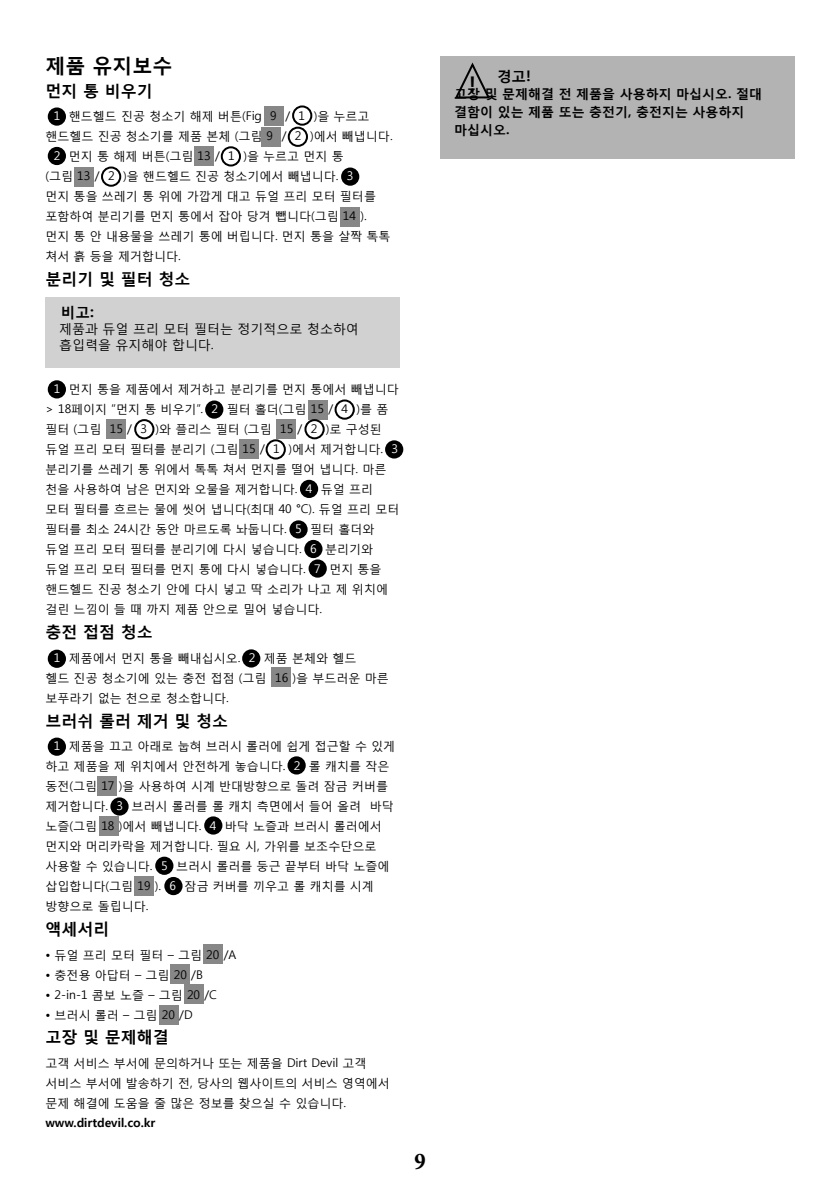
<style>
.page{position:relative;width:840px;height:1191px;background:#fff}
.page>*{position:absolute;margin:0;border:0;box-sizing:border-box;transform-origin:0 0}
.t1{font:700 condensed 24px "Minion Pro";color:#000}
.t2{font:700 condensed 23px "Myriad Pro";color:#000;scale:.87 1}
.t3{font:700 20px "Malgun Gothic";color:#000}
.t4{font:700 16px "Malgun Gothic";color:#000}
.t5{font:700 14.6px "Malgun Gothic";color:#000}
.t6{font:700 13px/17.8px "Malgun Gothic";color:#000}
.t7{font:13px/15.6px "Malgun Gothic";color:#000}
.t8{font:12px/20px "Malgun Gothic";color:#000}
.t9{font:700 12px "Malgun Gothic";color:#000}
.s1{color:#fff}
</style>
<div class="page">
<div style="left:48px;top:107px;width:18px;height:19px;background:#000;border-radius:50%"></div>
<div style="left:48px;top:380px;width:18px;height:18px;background:#000;border-radius:50%"></div>
<div style="left:48px;top:147px;width:18px;height:18px;background:#000;border-radius:50%"></div>
<div style="left:205px;top:400px;width:18px;height:19px;background:#000;border-radius:50%"></div>
<div style="left:341px;top:167px;width:18px;height:19px;background:#000;border-radius:50%"></div>
<div style="left:385px;top:440px;width:18px;height:18px;background:#000;border-radius:50%"></div>
<div style="left:300px;top:480px;width:18px;height:18px;background:#000;border-radius:50%"></div>
<div style="left:289px;top:520px;width:18px;height:18px;background:#000;border-radius:50%"></div>
<div style="left:304px;top:540px;width:18px;height:18px;background:#000;border-radius:50%"></div>
<div style="left:48px;top:649px;width:18px;height:19px;background:#000;border-radius:50%"></div>
<div style="left:48px;top:737px;width:18px;height:19px;background:#000;border-radius:50%"></div>
<div style="left:308px;top:559px;width:18px;height:18px;background:#000;border-radius:50%"></div>
<div style="left:242px;top:649px;width:18px;height:18px;background:#000;border-radius:50%"></div>
<div style="left:287px;top:756px;width:18px;height:18px;background:#000;border-radius:50%"></div>
<div style="left:110px;top:797px;width:18px;height:18px;background:#000;border-radius:50%"></div>
<div style="left:204px;top:816px;width:18px;height:18px;background:#000;border-radius:50%"></div>
<div style="left:155px;top:856px;width:18px;height:19px;background:#000;border-radius:50%"></div>
<div style="left:164px;top:877px;width:18px;height:18px;background:#000;border-radius:50%"></div>
<div style="left:75px;top:167px;width:19px;height:19px;background:#878787"></div>
<div style="left:239px;top:440px;width:19px;height:19px;background:#878787"></div>
<div style="left:261px;top:127px;width:19px;height:19px;background:#878787"></div>
<div style="left:308px;top:400px;width:19px;height:19px;background:#878787"></div>
<div style="left:264px;top:106px;width:19px;height:19px;background:#878787"></div>
<div style="left:194px;top:147px;width:20px;height:19px;background:#878787"></div>
<div style="left:107px;top:420px;width:19px;height:19px;background:#878787"></div>
<div style="left:271px;top:667px;width:20px;height:19px;background:#878787"></div>
<div style="left:98px;top:776px;width:19px;height:19px;background:#878787"></div>
<div style="left:99px;top:816px;width:19px;height:19px;background:#878787"></div>
<div style="left:135px;top:876px;width:19px;height:19px;background:#878787"></div>
<div style="left:203px;top:944px;width:19px;height:19px;background:#878787"></div>
<div style="left:171px;top:964px;width:19px;height:19px;background:#878787"></div>
<div style="left:184px;top:984px;width:19px;height:20px;background:#878787"></div>
<div style="left:159px;top:1005px;width:19px;height:19px;background:#878787"></div>
<div style="left:277px;top:420px;width:19px;height:19px;background:#878787"></div>
<div style="left:340px;top:207px;width:19px;height:19px;background:#878787"></div>
<div style="left:440px;top:57px;width:354px;height:102px;background:#b3b3b3"></div>
<svg style="left:455px;top:62px;width:35px;height:37px"></svg>
<div style="left:45px;top:297px;width:354px;height:70px;background:#d1d1d1"></div>
<div style="left:101px;top:166px;width:20px;height:21px;border:2px solid #000;border-radius:50%"></div>
<div style="left:265px;top:439px;width:21px;height:20px;border:2px solid #000;border-radius:50%"></div>
<div style="left:287px;top:127px;width:21px;height:20px;border:2px solid #000;border-radius:50%"></div>
<div style="left:334px;top:399px;width:20px;height:21px;border:2px solid #000;border-radius:50%"></div>
<div style="left:292px;top:105px;width:20px;height:21px;border:2px solid #000;border-radius:50%"></div>
<div style="left:221px;top:146px;width:20px;height:20px;border:2px solid #000;border-radius:50%"></div>
<div style="left:134px;top:419px;width:20px;height:20px;border:2px solid #000;border-radius:50%"></div>
<div style="left:304px;top:419px;width:20px;height:20px;border:2px solid #000;border-radius:50%"></div>
<h3 class="t3" style="left:45px;top:53px;width:129px">제품 유지보수</h3>
<h3 class="t4" style="left:45px;top:80px;width:109px">먼지 통 비우기</h3>
<p class="t8" style="left:54px;top:106px;width:317px"><span class="s1">1</span> 핸드헬드 진공 청소기 해제 버튼(Fig 9 / 1 )을 누르고</p>
<p class="t8" style="left:45px;top:126px;width:348px">핸드헬드 진공 청소기를 제품 본체 (그림 9 / 2 )에서 빼냅니다.</p>
<p class="t8" style="left:54px;top:146px;width:291px"><span class="s1">2</span> 먼지 통 해제 버튼(그림 13 / 1 )을 누르고 먼지 통</p>
<p class="t8" style="left:45px;top:166px;width:309px">(그림 13 / 2 )을 핸드헬드 진공 청소기에서 빼냅니다. <span class="s1">3</span></p>
<p class="t8" style="left:45px;top:186px;width:332px">먼지 통을 쓰레기 통 위에 가깝게 대고 듀얼 프리 모터 필터를</p>
<p class="t8" style="left:45px;top:206px;width:337px">포함하여 분리기를 먼지 통에서 잡아 당겨 뺍니다(그림 14 ). <span class="s1">4</span></p>
<p class="t8" style="left:45px;top:226px;width:346px">먼지 통 안 내용물을 쓰레기 통에 버립니다. 먼지 통을 살짝 톡톡</p>
<p class="t8" style="left:45px;top:246px;width:137px">쳐서 흙 등을 제거합니다.</p>
<h3 class="t4" style="left:45px;top:269px;width:146px">분리기 및 필터 청소</h3>
<p class="t5" style="left:61px;top:303px;width:34px">비고:</p>
<p class="t7" style="left:59px;top:321px;width:301px">제품과 듀얼 프리 모터 필터는 정기적으로 청소하여 흡입력을 유지해야 합니다.</p>
<p class="t8" style="left:45px;top:379px;width:355px;text-indent:8px"><span class="s1">1</span> 먼지 통을 제품에서 제거하고 분리기를 먼지 통에서 빼냅니다 &gt; 18페이지 “먼지 통 비우기”. <span class="s1">2</span> 필터 홀더(그림 15 / 4 )를 폼 필터 (그림 15 / 3 )와 플리스 필터 (그림 15 / 2 )로 구성된 듀얼 프리 모터 필터를 분리기 (그림 15 / 1 )에서 제거합니다. <span class="s1">3 </span>분리기를 쓰레기 통 위에서 톡톡 쳐서 먼지를 떨어 냅니다. 마른 천을 사용하여 남은 먼지와 오물을 제거합니다. <span class="s1">4</span> 듀얼 프리 모터 필터를 흐르는 물에 씻어 냅니다(최대 40 °C). 듀얼 프리 모터 필터를 최소 24시간 동안 마르도록 놔둡니다. <span class="s1">5</span> 필터 홀더와 듀얼 프리 모터 필터를 분리기에 다시 넣습니다. <span class="s1">6</span> 분리기와 듀얼 프리 모터 필터를 먼지 통에 다시 넣습니다. <span class="s1">7</span> 먼지 통을 핸드헬드 진공 청소기 안에 다시 넣고 딱 소리가 나고 제 위치에 걸린 느낌이 들 때 까지 제품 안으로 밀어 넣습니다.</p>
<h3 class="t4" style="left:45px;top:622px;width:109px">충전 접점 청소</h3>
<p class="t8" style="left:45px;top:647px;width:345px;text-indent:8px"><span class="s1">1</span> 제품에서 먼지 통을 빼내십시오. <span class="s1">2</span> 제품 본체와 헬드<br>헬드 진공 청소기에 있는 충전 접점 (그림 16 )을 부드러운 마른 보푸라기 없는 천으로 청소합니다.</p>
<h3 class="t4" style="left:45px;top:710px;width:184px">브러쉬 롤러 제거 및 청소</h3>
<p class="t8" style="left:45px;top:736px;width:351px;text-indent:8px"><span class="s1">1</span> 제품을 끄고 아래로 눕혀 브러시 롤러에 쉽게 접근할 수 있게 하고 제품을 제 위치에서 안전하게 놓습니다. <span class="s1">2</span> 롤 캐치를 작은 동전(그림 17 )을 사용하여 시계 반대방향으로 돌려 잠금 커버를 제거합니다. <span class="s1">3</span> 브러시 롤러를 롤 캐치 측면에서 들어 올려 바닥 노즐(그림 18 )에서 빼냅니다. <span class="s1">4</span> 바닥 노즐과 브러시 롤러에서 먼지와 머리카락을 제거합니다. 필요 시, 가위를 보조수단으로 사용할 수 있습니다. <span class="s1">5</span> 브러시 롤러를 둥근 끝부터 바닥 노즐에 삽입합니다(그림 19 ). <span class="s1">6</span> 잠금 커버를 끼우고 롤 캐치를 시계 방향으로 돌립니다.</p>
<h3 class="t4" style="left:45px;top:918px;width:65px">액세서리</h3>
<p class="t8" style="left:45px;top:944px;width:192px">• 듀얼 프리 모터 필터 – 그림 20 /A</p>
<p class="t8" style="left:45px;top:964px;width:159px">• 충전용 아답터 – 그림 20 /B</p>
<p class="t8" style="left:45px;top:984px;width:173px">• 2-in-1 콤보 노즐 – 그림 20 /C</p>
<p class="t8" style="left:45px;top:1004px;width:149px">• 브러시 롤러 – 그림 20 /D</p>
<h3 class="t4" style="left:45px;top:1027px;width:125px">고장 및 문제해결</h3>
<p class="t8" style="left:45px;top:1053px;width:346px">고객 서비스 부서에 문의하거나 또는 제품을 Dirt Devil 고객 서비스 부서에 발송하기 전, 당사의 웹사이트의 서비스 영역에서 문제 해결에 도움을 줄 많은 정보를 찾으실 수 있습니다.</p>
<p class="t9" style="left:45px;top:1115px;width:111px">www.dirtdevil.co.kr</p>
<h1 class="t1" style="left:414px;top:1144px;width:13px">9</h1>
<p class="t5" style="left:496px;top:67px;width:35px">경고!</p>
<p class="t6" style="left:454px;top:85px;width:309px">고장 및 문제해결 전 제품을 사용하지 마십시오. 절대 결함이 있는 제품 또는 충전기, 충전지는 사용하지 마십시오.</p>
<h2 class="t2" style="left:470px;top:70px;width:7px">!</h2>
</div>
